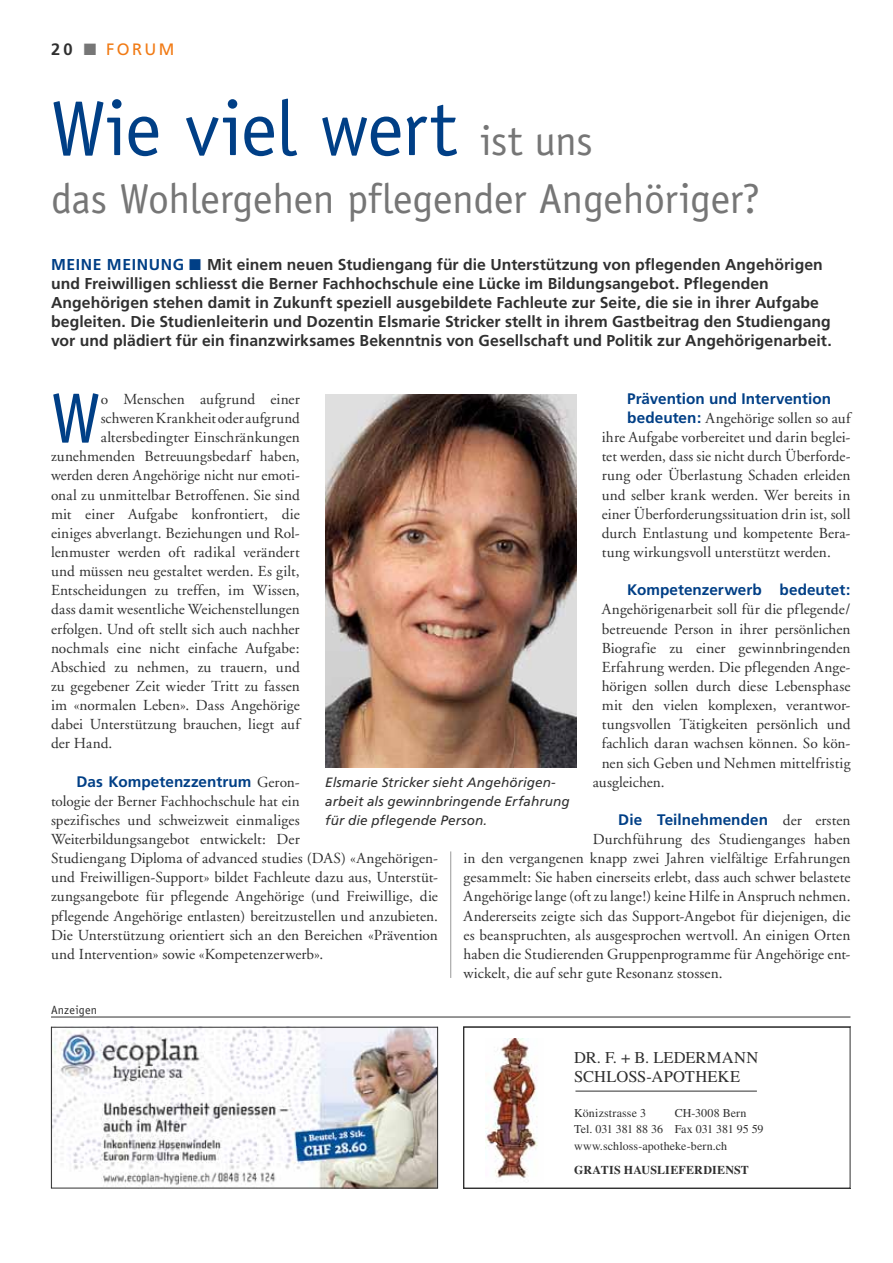
<style>
.page{position:relative;width:893px;height:1263px;background:#fff}
.page>*{position:absolute;margin:0;border:0;box-sizing:border-box;transform-origin:0 0}
.t1{font:78px "Officina Sans";letter-spacing:-.015em;color:#003f86}
.t2{font:70.65px "Officina Sans";color:#003f86}
.t3{font:42px "Officina Sans";letter-spacing:-.01em;color:#767676}
.t4{font:16.5px/19.5px "Times";letter-spacing:.005em;color:#303030}
.t5{font:16.5px "Frutiger";letter-spacing:.145em;color:#f17a14}
.t6{font:700 15.75px/19.2px "Frutiger";letter-spacing:.005em;color:#303030}
.t7{font:15.3px/19.2px "Adobe Garamond";letter-spacing:.005em;color:#303030;text-align:justify}
.t8{font:700 15.3px "Frutiger";letter-spacing:.005em;color:#003f86}
.t9{font:italic 13.5px/19.2px "Frutiger";letter-spacing:.005em;color:#303030}
.t10{font:12px/16.5px "Times";letter-spacing:.005em;color:#303030}
.t11{font:700 12px "Times";letter-spacing:.015em;color:#303030}
.t12{font:12px "Officina Sans";letter-spacing:.015em;color:#303030}
.s1{font-weight:700;color:#303030}
.s2{color:#303030}
.s3{color:#767676}
.s4{font-size:42px;color:#767676}
.s5{color:#003f86}
.s6{font-family:"Frutiger";font-weight:700;color:#003f86}
.s7{font-family:"Adobe Garamond";font-weight:400;color:#303030}
</style>
<div class="page">
<hr style="left:450px;top:851px;width:1px;height:127px;background:#303030">
<img style="left:325px;top:394px;width:251px;height:373px">
<hr style="left:51px;top:1017px;width:799px;height:1px;background:#303030">
<img style="left:53px;top:1029px;width:383px;height:157px">
<div style="left:51px;top:1027px;width:387px;height:161px;border:1px solid #303030"></div>
<svg style="left:485px;top:1038px;width:272px;height:141px"></svg>
<div style="left:463px;top:1027px;width:387px;height:161px;border:1px solid #303030"></div>
<p class="t5" style="left:51px;top:40px;width:135px"><span class="s1">20</span><span class="s2">20</span><span class="s3">■■</span>FEDITO RUMORIA</p>
<h1 class="t1" style="left:51px;top:83px;width:543px">Wie viel wert <span class="s4">ist uns</span></h1>
<h3 class="t3" style="left:51px;top:174px;width:710px">das Wohlergehen pflegender Angehöriger?</h3>
<p class="t6" style="left:51px;top:255px;width:782px"><span class="s5">MEINE MEINUNG</span> <span class="s5">■</span> Mit einem neuen Studiengang für die Unterstützung von pflegenden Angehörigen und Freiwilligen schliesst die Berner Fachhochschule eine Lücke im Bildungsangebot. Pflegenden Angehörigen stehen damit in Zukunft speziell ausgebildete Fachleute zur Seite, die sie in ihrer Aufgabe begleiten. Die Studienleiterin und Dozentin Elsmarie Stricker stellt in ihrem Gastbeitrag den Studiengang vor und plädiert für ein finanzwirksames Bekenntnis von Gesellschaft und Politik zur Angehörigenarbeit.</p>
<p class="t8" style="left:627px;top:390px;width:205px">Prävention und Intervention</p>
<p class="t7" style="left:602px;top:409px;width:250px;text-indent:26px"><span class="s6">bedeuten:</span> Angehörige sollen so auf ihre Aufgabe vorbereitet und darin beglei&shy;tet werden, dass sie nicht durch Überforde&shy;rung oder Überlastung Schaden erleiden und selber krank werden. Wer bereits in einer Überforderungssituation drin ist, soll durch Entlastung und kompetente Bera&shy;tung wirkungsvoll unterstützt werden.</p>
<p class="t8" style="left:627px;top:581px;width:225px">Kompetenzerwerb bedeutet:</p>
<p class="t7" style="left:602px;top:600px;width:250px">Angehörigenarbeit soll für die pflegende/</p>
<p class="t7" style="left:602px;top:619px;width:250px">betreuende Person in ihrer persönlichen</p>
<p class="t7" style="left:602px;top:639px;width:250px">Biografie zu einer gewinnbringenden</p>
<p class="t7" style="left:602px;top:658px;width:250px">Erfahrung werden. Die pflegenden Ange-</p>
<p class="t7" style="left:602px;top:677px;width:250px">hörigen sollen durch diese Lebensphase</p>
<p class="t7" style="left:602px;top:696px;width:250px">mit den vielen komplexen, verantwor-</p>
<p class="t7" style="left:602px;top:715px;width:250px">tungsvollen Tätigkeiten persönlich und</p>
<p class="t7" style="left:602px;top:734px;width:250px">fachlich daran wachsen können. So kön-</p>
<p class="t7" style="left:602px;top:753px;width:250px">nen sich Geben und Nehmen mittelfristig</p>
<p class="t7" style="left:593px;top:773px;width:74px">ausgleichen.</p>
<p class="t8" style="left:618px;top:810px;width:234px">Die Teilnehmenden <span class="s7">der ersten</span></p>
<p class="t7" style="left:463px;top:830px;width:388px;text-indent:129px">Durchführung des Studienganges haben in den vergangenen knapp zwei Jahren vielfältige Erfahrungen gesammelt: Sie haben einerseits erlebt, dass auch schwer belastete Angehörige lange (oft zu lange!) keine Hilfe in Anspruch nehmen.<br>Andererseits zeigte sich das Support-Angebot für diejenigen, die es beanspruchten, als ausgesprochen wertvoll. An einigen Orten haben die Studierenden Gruppenprogramme für Angehörige ent&shy;wickelt, die auf sehr gute Resonanz stossen.</p>
<h2 class="t2" style="left:51px;top:377px;width:51px">W</h2>
<p class="t7" style="left:101px;top:390px;width:201px">o Menschen aufgrund einer</p>
<p class="t7" style="left:101px;top:409px;width:201px">schweren Krankheit oder aufgrund</p>
<p class="t7" style="left:101px;top:428px;width:201px">altersbedingter Einschränkungen</p>
<p class="t7" style="left:51px;top:447px;width:250px">zunehmenden Betreuungsbedarf haben,</p>
<p class="t7" style="left:51px;top:466px;width:250px">werden deren Angehörige nicht nur emoti-</p>
<p class="t7" style="left:51px;top:485px;width:250px">onal zu unmittelbar Betroffenen. Sie sind</p>
<p class="t7" style="left:51px;top:505px;width:250px">mit einer Aufgabe konfrontiert, die</p>
<p class="t7" style="left:51px;top:524px;width:250px">einiges abverlangt. Beziehungen und Rol-</p>
<p class="t7" style="left:51px;top:543px;width:250px">lenmuster werden oft radikal verändert</p>
<p class="t7" style="left:51px;top:562px;width:250px">und müssen neu gestaltet werden. Es gilt,</p>
<p class="t7" style="left:51px;top:581px;width:250px">Entscheidungen zu treffen, im Wissen,</p>
<p class="t7" style="left:51px;top:600px;width:250px">dass damit wesentliche Weichenstellungen</p>
<p class="t7" style="left:51px;top:619px;width:250px">erfolgen. Und oft stellt sich auch nachher</p>
<p class="t7" style="left:51px;top:639px;width:250px">nochmals eine nicht einfache Aufgabe:</p>
<p class="t7" style="left:51px;top:658px;width:250px">Abschied zu nehmen, zu trauern, und</p>
<p class="t7" style="left:51px;top:677px;width:250px">zu gegebener Zeit wieder Tritt zu fassen</p>
<p class="t7" style="left:51px;top:696px;width:250px">im «normalen Leben». Dass Angehörige</p>
<p class="t7" style="left:51px;top:715px;width:250px">dabei Unterstützung brauchen, liegt auf</p>
<p class="t7" style="left:51px;top:734px;width:63px">der Hand.</p>
<p class="t8" style="left:77px;top:772px;width:225px">Das Kompetenzzentrum <span class="s7">Geron-</span></p>
<p class="t7" style="left:51px;top:792px;width:389px;text-align:left">tologie der Berner Fachhochschule hat ein<br>spezifisches und schweizweit einmaliges Weiterbildungsangebot entwickelt: Der<br>Studiengang Diploma of advanced studies (DAS) «Angehörigen&shy;und Freiwilligen-Support» bildet Fachleute dazu aus, Unterstüt&shy;zungsangebote für pflegende Angehörige (und Freiwillige, die pflegende Angehörige entlasten) bereitzustellen und anzubieten.<br>Die Unterstützung orientiert sich an den Bereichen «Prävention und Intervention» sowie «Kompetenzerwerb».</p>
<p class="t9" style="left:325px;top:772px;width:246px">Elsmarie Stricker sieht Angehörigen&shy;arbeit als gewinnbringende Erfahrung für die pflegende Person.</p>
<p class="t12" style="left:51px;top:1002px;width:48px">Anzeigen</p>
<p class="t4" style="left:574px;top:1047px;width:186px">DR. F. + B. LEDERMANN<br>SCHLOSS-APOTHEKE</p>
<p class="t10" style="left:574px;top:1104px;width:73px">Könizstrasse 3</p>
<p class="t10" style="left:574px;top:1104px;width:191px;text-indent:100px">CH-3008 Bern<br>Tel. 031 381 88 36 Fax 031 381 95 59 www.schloss-apotheke-bern.ch</p>
<p class="t11" style="left:574px;top:1163px;width:176px">GRATIS HAUSLIEFERDIENST</p>
</div>
